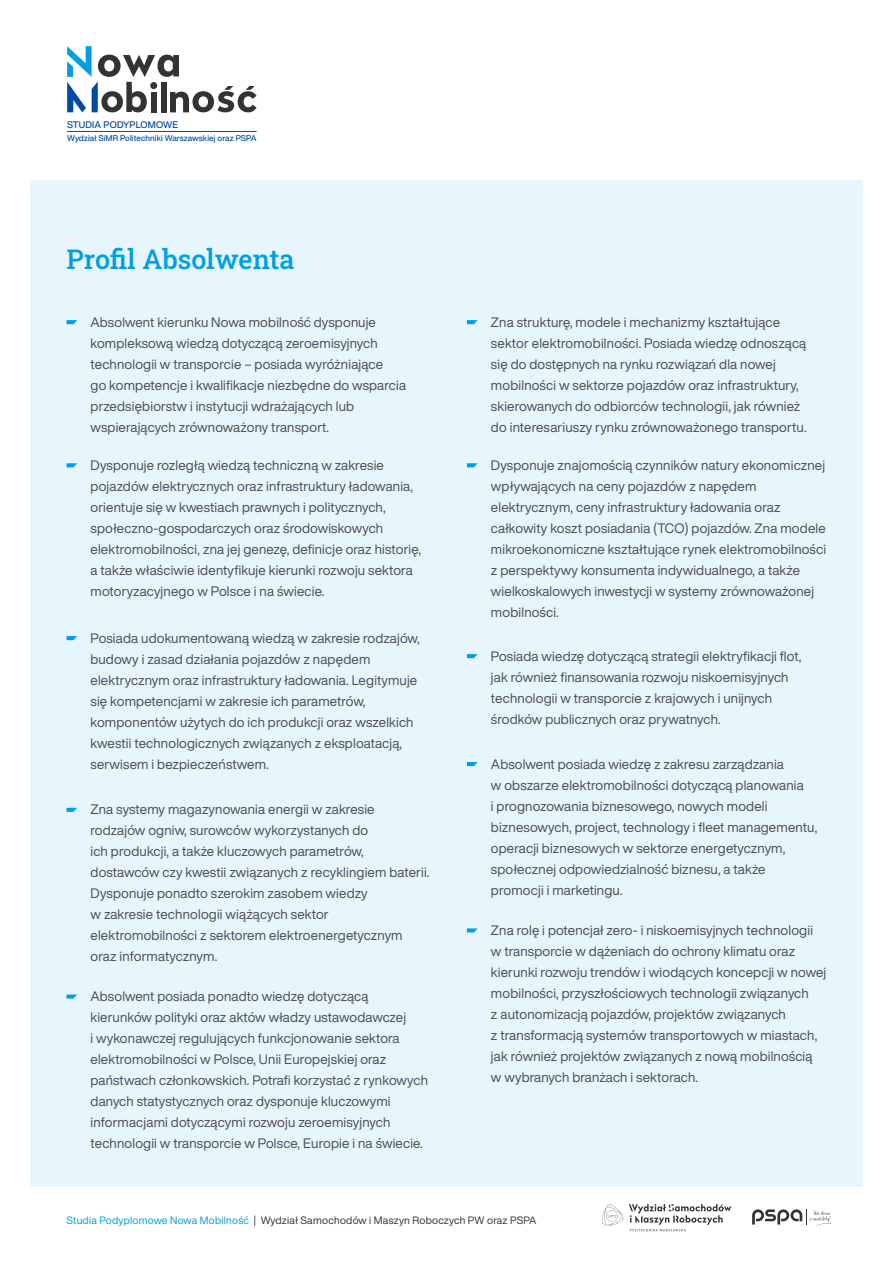
<style>
.page{position:relative;width:893px;height:1263px;background:#fff}
.page>*{position:absolute;margin:0;border:0;box-sizing:border-box;transform-origin:0 0}
.t1{font:500 27px "Roboto Slab";color:#009fe3}
.t2{font:13.5px/21px "Helvetica Now Display";letter-spacing:.015em;color:#4d4d4d}
.t3{font:10.5px "Helvetica Now Display";letter-spacing:.025em;color:#333}
.t4{font:500 9.45px "Helvetica Now Display";letter-spacing:.02em;color:#024ba3}
.t5{font:500 8.25px "Helvetica Now Display";letter-spacing:.015em;color:#024ba3}
.s1{color:#009fe3}
</style>
<div class="page">
<div style="left:30px;top:180px;width:833px;height:1006px;background:#e5f5fc"></div>
<svg style="left:752px;top:1209px;width:79px;height:17px"></svg>
<svg style="left:602px;top:1204px;width:129px;height:27px"></svg>
<svg style="left:67px;top:320px;width:10px;height:4px"></svg>
<svg style="left:67px;top:463px;width:10px;height:4px"></svg>
<svg style="left:67px;top:636px;width:10px;height:4px"></svg>
<svg style="left:67px;top:808px;width:10px;height:4px"></svg>
<svg style="left:67px;top:994px;width:10px;height:4px"></svg>
<svg style="left:467px;top:320px;width:11px;height:4px"></svg>
<svg style="left:467px;top:463px;width:11px;height:4px"></svg>
<svg style="left:467px;top:654px;width:11px;height:4px"></svg>
<svg style="left:467px;top:762px;width:11px;height:4px"></svg>
<svg style="left:467px;top:928px;width:11px;height:4px"></svg>
<svg style="left:67px;top:46px;width:190px;height:66px"></svg>
<hr style="left:67px;top:131px;width:190px;height:1px;background:#024ba3">
<p class="t4" style="left:67px;top:118px;width:113px">STUDIA PODYPLOMOWE</p>
<p class="t5" style="left:67px;top:132px;width:191px">Wydział SiMR Politechniki Warszawskiej oraz PSPA</p>
<h1 class="t1" style="left:67px;top:240px;width:229px">Profil Absolwenta</h1>
<p class="t2" style="left:91px;top:311px;width:317px">Absolwent kierunku Nowa mobilność dysponuje kompleksową wiedzą dotyczącą zeroemisyjnych technologii w transporcie – posiada wyróżniające<br>go kompetencje i kwalifikacje niezbędne do wsparcia przedsiębiorstw i instytucji wdrażających lub wspierających zrównoważony transport.</p>
<p class="t2" style="left:91px;top:455px;width:332px">Dysponuje rozległą wiedzą techniczną w zakresie pojazdów elektrycznych oraz infrastruktury ładowania, orientuje się w kwestiach prawnych i politycznych, społeczno-gospodarczych oraz środowiskowych elektromobilności, zna jej genezę, definicje oraz historię, a także właściwie identyfikuje kierunki rozwoju sektora motoryzacyjnego w Polsce i na świecie.</p>
<p class="t2" style="left:91px;top:627px;width:331px">Posiada udokumentowaną wiedzą w zakresie rodzajów, budowy i zasad działania pojazdów z napędem elektrycznym oraz infrastruktury ładowania. Legitymuje się kompetencjami w zakresie ich parametrów, komponentów użytych do ich produkcji oraz wszelkich kwestii technologicznych związanych z eksploatacją, serwisem i bezpieczeństwem.</p>
<p class="t2" style="left:91px;top:799px;width:340px">Zna systemy magazynowania energii w zakresie rodzajów ogniw, surowców wykorzystanych do<br>ich produkcji, a także kluczowych parametrów, dostawców czy kwestii związanych z recyklingiem baterii.<br>Dysponuje ponadto szerokim zasobem wiedzy<br>w zakresie technologii wiążących sektor elektromobilności z sektorem elektroenergetycznym oraz informatycznym.</p>
<p class="t2" style="left:91px;top:986px;width:339px">Absolwent posiada ponadto wiedzę dotyczącą kierunków polityki oraz aktów władzy ustawodawczej<br>i wykonawczej regulujących funkcjonowanie sektora elektromobilności w Polsce, Unii Europejskiej oraz państwach członkowskich. Potrafi korzystać z rynkowych danych statystycznych oraz dysponuje kluczowymi informacjami dotyczącymi rozwoju zeroemisyjnych technologii w transporcie w Polsce, Europie i na świecie.</p>
<p class="t2" style="left:491px;top:311px;width:317px">Zna strukturę, modele i mechanizmy kształtujące sektor elektromobilności. Posiada wiedzę odnoszącą się do dostępnych na rynku rozwiązań dla nowej mobilności w sektorze pojazdów oraz infrastruktury, skierowanych do odbiorców technologii, jak również do interesariuszy rynku zrównoważonego transportu.</p>
<p class="t2" style="left:491px;top:455px;width:337px">Dysponuje znajomością czynników natury ekonomicznej wpływających na ceny pojazdów z napędem elektrycznym, ceny infrastruktury ładowania oraz całkowity koszt posiadania (TCO) pojazdów. Zna modele mikroekonomiczne kształtujące rynek elektromobilności z perspektywy konsumenta indywidualnego, a także wielkoskalowych inwestycji w systemy zrównoważonej mobilności.</p>
<p class="t2" style="left:491px;top:645px;width:312px">Posiada wiedzę dotyczącą strategii elektryfikacji flot, jak również finansowania rozwoju niskoemisyjnych technologii w transporcie z krajowych i unijnych środków publicznych oraz prywatnych.</p>
<p class="t2" style="left:491px;top:753px;width:328px">Absolwent posiada wiedzę z zakresu zarządzania<br>w obszarze elektromobilności dotyczącą planowania<br>i prognozowania biznesowego, nowych modeli biznesowych, project, technology i fleet managementu, operacji biznesowych w sektorze energetycznym, społecznej odpowiedzialność biznesu, a także promocji i marketingu.</p>
<p class="t2" style="left:491px;top:920px;width:337px">Zna rolę i potencjał zero- i niskoemisyjnych technologii w transporcie w dążeniach do ochrony klimatu oraz kierunki rozwoju trendów i wiodących koncepcji w nowej mobilności, przyszłościowych technologii związanych<br>z autonomizacją pojazdów, projektów związanych<br>z transformacją systemów transportowych w miastach, jak również projektów związanych z nową mobilnością w wybranych branżach i sektorach.</p>
<p class="t3" style="left:67px;top:1213px;width:472px"><span class="s1">Studia Podyplomowe Nowa Mobilność</span> | Wydział Samochodów i Maszyn Roboczych PW oraz PSPA</p>
</div>
